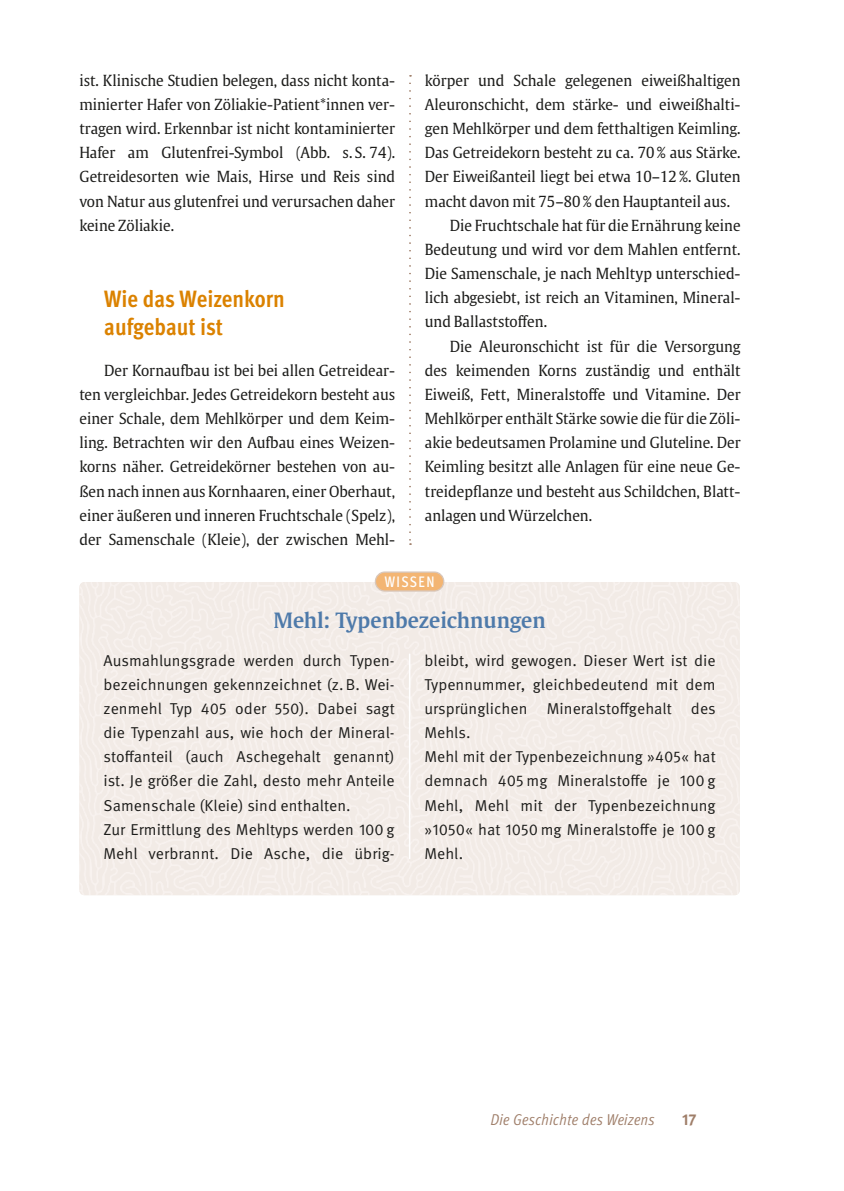
<style>
.page{position:relative;width:844px;height:1191px;background:#fff}
.page>*{position:absolute;margin:0;border:0;box-sizing:border-box;transform-origin:0 0}
.Ü2__T_Überschrift_2__Text{font:700 condensed 23.62px/28px "Meta Pro";color:#db8200}
.H_Ü1__T_header1__box_schwarz{font:600 21px "Thieme Gulliver 2011";color:#4e7aaa}
.Grundschrift__T_para__box{font:15.75px/24.2px "Meta Pro Norm";letter-spacing:.005em;color:#1c1c1a;text-align:justify}
.t1{font:15.75px "Meta Pro Cond Norm Ita";letter-spacing:.01em;color:#9f7e69}
.t2{font:700 15.75px "Meta Pro";color:#9f7e69}
.Grundschrift__T_para__Text{font:15.22px/24.2px "Thieme Gulliver 2011";color:#1c1c1a;text-align:justify;scale:.95 1}
.Kopfzeile_Box_Farbe_2{font:500 condensed 15.22px "Meta Pro";letter-spacing:.1em;color:#fff;scale:.95 1}
</style>
<div class="page">
<svg style="left:409px;top:83px;width:2px;height:462px"></svg>
<div style="left:79px;top:582px;width:660px;height:313px;background:#f2ebe6"></div>
<hr style="left:409px;top:654px;width:1px;height:205px;background:#fff">
<div style="left:375px;top:572px;width:68px;height:19px;background:#f3b573;border-radius:9px"></div>
<div style="left:374px;top:571px;width:70px;height:20px;border:1px solid #d8c7bb;border-radius:9px"></div>
<p class="Grundschrift__T_para__Text" style="left:79px;top:67px;width:334px">ist. Klinische Studien belegen, dass nicht konta&shy;minierter Hafer von Zöliakie-Patient*innen ver&shy;tragen wird. Erkennbar ist nicht kontaminierter Hafer am Glutenfrei-Symbol (Abb. s. S. 74).<br>Getreidesorten wie Mais, Hirse und Reis sind von Natur aus glutenfrei und verursachen daher keine Zöliakie.</p>
<p class="Ü2__T_Überschrift_2__Text" style="left:104px;top:283px;width:182px">Wie das Weizenkorn aufgebaut ist</p>
<p class="Grundschrift__T_para__Text" style="left:79px;top:357px;width:334px;text-indent:25px">Der Kornaufbau ist bei bei allen Getreidear&shy;ten vergleichbar. Jedes Getreidekorn besteht aus einer Schale, dem Mehlkörper und dem Keim&shy;ling. Betrachten wir den Aufbau eines Weizen&shy;korns näher. Getreidekörner bestehen von au&shy;ßen nach innen aus Kornhaaren, einer Oberhaut, einer äußeren und inneren Fruchtschale (Spelz), der Samenschale (Kleie), der zwischen Mehl-</p>
<p class="Grundschrift__T_para__Text" style="left:425px;top:67px;width:334px">körper und Schale gelegenen eiweißhaltigen Aleuronschicht, dem stärke- und eiweißhalti&shy;gen Mehlkörper und dem fetthaltigen Keimling.<br>Das Getreidekorn besteht zu ca. 70 % aus Stärke.<br>Der Eiweißanteil liegt bei etwa 10–12 %. Gluten macht davon mit 75–80 % den Hauptanteil aus.</p>
<p class="Grundschrift__T_para__Text" style="left:425px;top:212px;width:334px;text-indent:25px">Die Fruchtschale hat für die Ernährung keine Bedeutung und wird vor dem Mahlen entfernt.<br>Die Samenschale, je nach Mehltyp unterschied&shy;lich abgesiebt, ist reich an Vitaminen, Mineral&shy;und Ballaststoffen.</p>
<p class="Grundschrift__T_para__Text" style="left:425px;top:333px;width:334px;text-indent:25px">Die Aleuronschicht ist für die Versorgung des keimenden Korns zuständig und enthält Eiweiß, Fett, Mineralstoffe und Vitamine. Der Mehlkörper enthält Stärke sowie die für die Zöli&shy;akie bedeutsamen Prolamine und Gluteline. Der Keimling besitzt alle Anlagen für eine neue Ge&shy;treidepflanze und besteht aus Schildchen, Blatt&shy;anlagen und Würzelchen.</p>
<p class="Kopfzeile_Box_Farbe_2" style="left:384px;top:570px;width:54px">WISSEN</p>
<p class="H_Ü1__T_header1__box_schwarz" style="left:273px;top:604px;width:274px">Mehl: Typenbezeichnungen</p>
<p class="Grundschrift__T_para__box" style="left:103px;top:647px;width:293px">Ausmahlungsgrade werden durch Typen&shy;bezeichnungen gekennzeichnet (z.B. Wei&shy;zenmehl Typ 405 oder 550). Dabei sagt die Typenzahl aus, wie hoch der Mineral&shy;stoffanteil (auch Aschegehalt genannt) ist. Je größer die Zahl, desto mehr Anteile Samenschale (Kleie) sind enthalten.</p>
<p class="Grundschrift__T_para__box" style="left:103px;top:816px;width:292px">Zur Ermittlung des Mehltyps werden 100 g<br>Mehl verbrannt. Die Asche, die übrig-</p>
<p class="Grundschrift__T_para__box" style="left:424px;top:647px;width:293px">bleibt, wird gewogen. Dieser Wert ist die Typennummer, gleichbedeutend mit dem ursprünglichen Mineralstoffgehalt des Mehls.</p>
<p class="Grundschrift__T_para__box" style="left:424px;top:743px;width:293px">Mehl mit der Typenbezeichnung »405« hat demnach 405 mg Mineralstoffe je 100 g Mehl, Mehl mit der Typenbezeichnung »1050« hat 1050 mg Mineralstoffe je 100 g Mehl.</p>
<p class="t1" style="left:490px;top:1107px;width:165px">Die Geschichte des Weizens</p>
<p class="t2" style="left:682px;top:1107px;width:16px">17</p>
</div>
